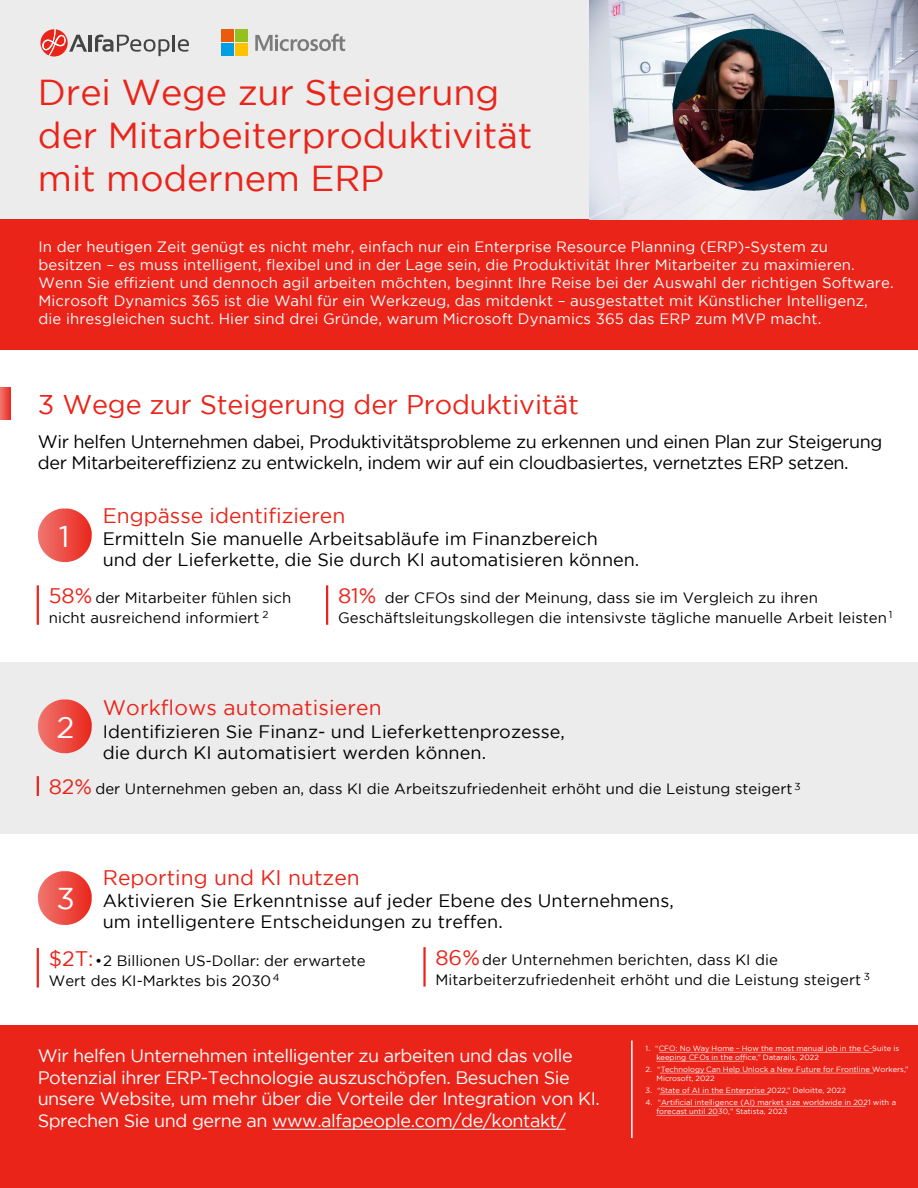
<style>
.page{position:relative;width:918px;height:1188px;background:#fff}
.page>*{position:absolute;margin:0;border:0;box-sizing:border-box;transform-origin:0 0}
.t1{font:36px/43.2px "Gotham";letter-spacing:-.005em;color:#ea2419}
.t2{font:30px "Gotham";color:#fff}
.t3{font:27px "Gotham";letter-spacing:-.005em;color:#ea2419}
.t4{font:21px "Gotham";color:#ea2419}
.t5{font:18px/21.6px "Gotham";color:#000}
.t6{font:18px/21.6px "Gotham";letter-spacing:-.025em;color:#fff}
.t7{font:18px/21.6px "Gotham";letter-spacing:-.025em;color:#000}
.t8{font:15px/18px "Gotham";letter-spacing:.005em;color:#fff}
.t9{font:15px/19.5px "Gotham";letter-spacing:.005em;color:#000}
.t10{font:7.5px/9px "Gotham";color:#fff}
.s1{font-size:21px;color:#ea2419}
</style>
<div class="page">
<svg style="left:38px;top:508px;width:54px;height:54px"></svg>
<div style="left:0;top:662px;width:918px;height:172px;background:#ececec"></div>
<svg style="left:38px;top:699px;width:54px;height:54px"></svg>
<svg style="left:38px;top:871px;width:54px;height:54px"></svg>
<div style="left:0;top:219px;width:918px;height:131px;background:#ea2419"></div>
<hr style="left:37px;top:948px;width:2px;height:39px;background:#ea2419">
<div style="left:0;top:0;width:918px;height:219px;background:#ececec"></div>
<img style="left:589px;top:0;width:329px;height:219px">
<img style="left:673px;top:29px;width:162px;height:162px">
<div style="left:0;top:1025px;width:918px;height:163px;background:#ea2419"></div>
<svg style="left:659px;top:1052px;width:214px;height:1px"></svg>
<svg style="left:656px;top:1061px;width:88px;height:1px"></svg>
<svg style="left:660px;top:1073px;width:214px;height:1px"></svg>
<svg style="left:659px;top:1094px;width:110px;height:1px"></svg>
<svg style="left:659px;top:1106px;width:207px;height:1px"></svg>
<svg style="left:656px;top:1115px;width:62px;height:1px"></svg>
<hr style="left:423px;top:947px;width:3px;height:40px;background:#ea2419">
<hr style="left:631px;top:1040px;width:2px;height:98px;background:#fff">
<hr style="left:37px;top:776px;width:2px;height:20px;background:#ea2419">
<hr style="left:37px;top:585px;width:2px;height:40px;background:#ea2419">
<hr style="left:326px;top:585px;width:2px;height:40px;background:#ea2419">
<svg style="left:255px;top:34px;width:90px;height:17px"></svg>
<div style="left:221px;top:30px;width:12px;height:12px;background:#ea5b0b"></div>
<div style="left:235px;top:30px;width:12px;height:12px;background:#95c11f"></div>
<div style="left:221px;top:44px;width:12px;height:12px;background:#009fe3"></div>
<div style="left:235px;top:44px;width:12px;height:12px;background:#fdc300"></div>
<svg style="left:40px;top:29px;width:47px;height:28px"></svg>
<hr style="left:89px;top:35px;width:3px;height:17px;background:#444">
<svg style="left:95px;top:35px;width:94px;height:21px"></svg>
<hr style="left:272px;top:1129px;width:293px;height:1px;background:#fff">
<svg style="left:0;top:387px;width:11px;height:33px"></svg>
<h1 class="t1" style="left:38px;top:70px;width:496px">Drei Wege zur Steigerung der Mitarbeiterproduktivität mit modernem ERP</h1>
<p class="t8" style="left:39px;top:237px;width:857px">In der heutigen Zeit genügt es nicht mehr, einfach nur ein Enterprise Resource Planning (ERP)-System zu besitzen – es muss intelligent, flexibel und in der Lage sein, die Produktivität Ihrer Mitarbeiter zu maximieren.<br>Wenn Sie effizient und dennoch agil arbeiten möchten, beginnt Ihre Reise bei der Auswahl der richtigen Software.<br>Microsoft Dynamics 365 ist die Wahl für ein Werkzeug, das mitdenkt – ausgestattet mit Künstlicher Intelligenz, die ihresgleichen sucht. Hier sind drei Gründe, warum Microsoft Dynamics 365 das ERP zum MVP macht.</p>
<h3 class="t3" style="left:38px;top:389px;width:543px">3 Wege zur Steigerung der Produktivität</h3>
<p class="t7" style="left:38px;top:430px;width:846px">Wir helfen Unternehmen dabei, Produktivitätsprobleme zu erkennen und einen Plan zur Steigerung der Mitarbeitereffizienz zu entwickeln, indem wir auf ein cloudbasiertes, vernetztes ERP setzen.</p>
<h2 class="t2" style="left:59px;top:519px;width:12px">1</h2>
<h3 class="t4" style="left:103px;top:504px;width:244px">Engpässe identifizieren</h3>
<p class="t5" style="left:103px;top:527px;width:538px">Ermitteln Sie manuelle Arbeitsabläufe im Finanzbereich<br>und der Lieferkette, die Sie durch KI automatisieren können.</p>
<p class="t9" style="left:49px;top:588px;width:244px"><span class="s1">58%</span> der Mitarbeiter fühlen sich nicht ausreichend informiert <sup>2</sup></p>
<p class="t9" style="left:338px;top:588px;width:556px"><span class="s1">81%</span> der CFOs sind der Meinung, dass sie im Vergleich zu ihren<br>Geschäftsleitungskollegen die intensivste tägliche manuelle Arbeit leisten <sup>1</sup></p>
<h2 class="t2" style="left:57px;top:710px;width:20px">2</h2>
<h3 class="t4" style="left:103px;top:696px;width:280px">Workflows automatisieren</h3>
<p class="t5" style="left:103px;top:720px;width:464px">Identifizieren Sie Finanz- und Lieferkettenprozesse, die durch KI automatisiert werden können.</p>
<p class="t9" style="left:49px;top:779px;width:753px"><span class="s1">82%</span> der Unternehmen geben an, dass KI die Arbeitszufriedenheit erhöht und die Leistung steigert <sup>3</sup></p>
<h2 class="t2" style="left:57px;top:882px;width:20px">3</h2>
<h3 class="t4" style="left:103px;top:865px;width:259px">Reporting und KI nutzen</h3>
<p class="t5" style="left:103px;top:889px;width:573px">Aktivieren Sie Erkenntnisse auf jeder Ebene des Unternehmens, um intelligentere Entscheidungen zu treffen.</p>
<p class="t9" style="left:49px;top:951px;width:319px"><span class="s1">$2T:</span>• 2 Billionen US-Dollar: der erwartete<br>Wert des KI-Marktes bis 2030 <sup>4</sup></p>
<p class="t9" style="left:436px;top:950px;width:436px"><span class="s1">86%</span>der Unternehmen berichten, dass KI die<br>Mitarbeiterzufriedenheit erhöht und die Leistung steigert <sup>3</sup></p>
<p class="t6" style="left:38px;top:1045px;width:564px">Wir helfen Unternehmen intelligenter zu arbeiten und das volle Potenzial ihrer ERP-Technologie auszuschöpfen. Besuchen Sie unsere Website, um mehr über die Vorteile der Integration von KI.<br>Sprechen Sie und gerne an www.alfapeople.com/de/kontakt/</p>
<p class="t10" style="left:656px;top:1044px;width:244px;text-indent:-11px">1. “CFO: No Way Home – How the most manual job in the C-Suite is keeping CFOs in the office,” Datarails, 2022</p>
<p class="t10" style="left:656px;top:1065px;width:254px;text-indent:-11px">2. “Technology Can Help Unlock a New Future for Frontline Workers,”<br>Microsoft, 2022</p>
<p class="t10" style="left:646px;top:1086px;width:202px">3. “State of AI in the Enterprise 2022,” Deloitte, 2022</p>
<p class="t10" style="left:656px;top:1098px;width:241px;text-indent:-11px">4. “Artificial intelligence (AI) market size worldwide in 2021 with a forecast until 2030,” Statista, 2023</p>
</div>
